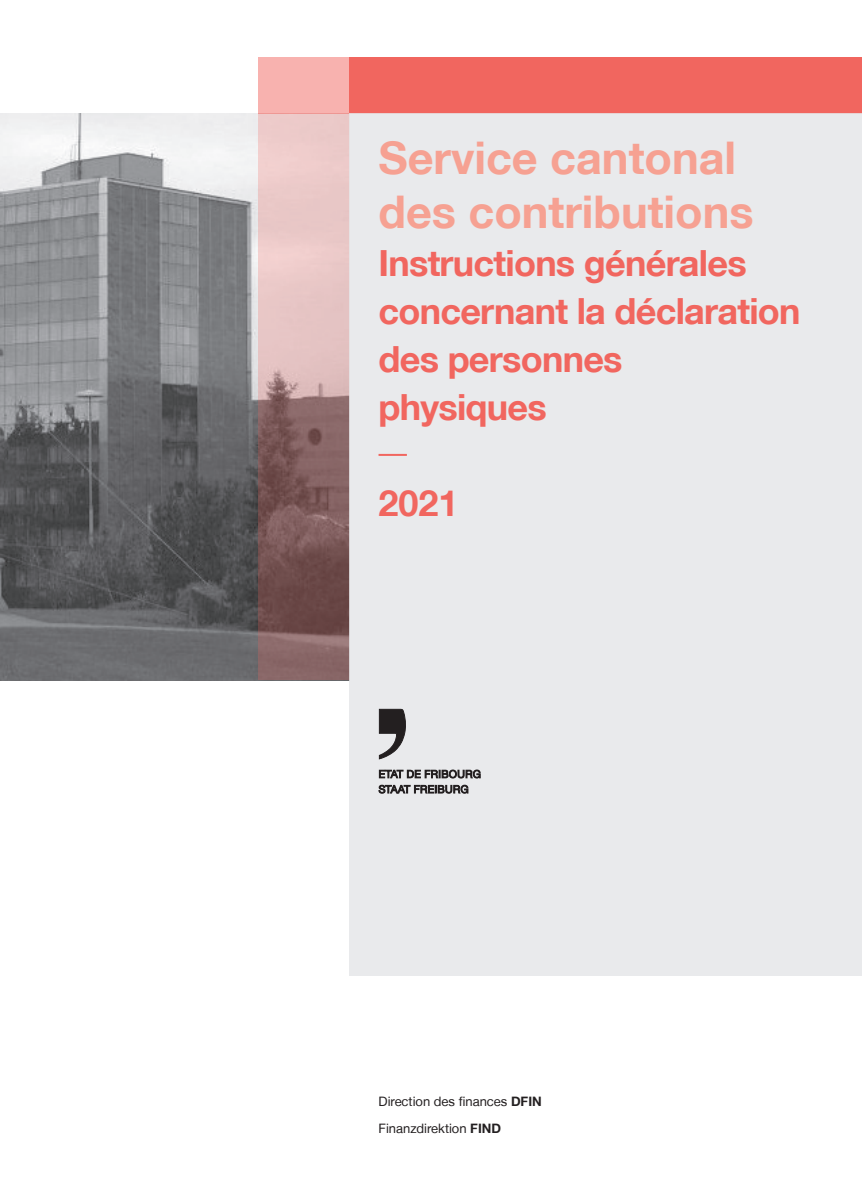
<style>
.page{position:relative;width:862px;height:1191px;background:#fff}
.page>*{position:absolute;margin:0;border:0;box-sizing:border-box;transform-origin:0 0}
.t1{font:700 45px/54px "Helvetica Neue LT";color:#f6a192}
.t2{font:700 36px/48px "Helvetica Neue LT";letter-spacing:-.02em;color:#f1665f}
.t3{font:13px/27.4px "Helvetica Neue LT";color:#231f20}
.s1{font-weight:700}
</style>
<div class="page">
<img style="left:0;top:113px;width:259px;height:567px">
<div style="left:350px;top:57px;width:512px;height:56px;background:#f1665f"></div>
<div style="left:259px;top:57px;width:91px;height:56px;background:#f8b2af"></div>
<svg style="left:259px;top:113px;width:91px;height:567px"></svg>
<div style="left:350px;top:113px;width:512px;height:862px;background:#e6e7e9"></div>
<svg style="left:378px;top:709px;width:28px;height:51px"></svg>
<svg style="left:378px;top:769px;width:102px;height:24px"></svg>
<hr style="left:378px;top:454px;width:29px;height:2px;background:#f1665f">
<p class="t1" style="left:378px;top:130px;width:376px">Service cantonal des contributions</p>
<p class="t2" style="left:378px;top:238px;width:423px">Instructions générales concernant la déclaration des personnes<br>physiques</p>
<p class="t2" style="left:378px;top:478px;width:82px">2021</p>
<p class="t3" style="left:378px;top:1087px;width:165px">Direction des finances <span class="s1">DFIN<br></span>Finanzdirektion <span class="s1">FIND</span></p>
</div>
